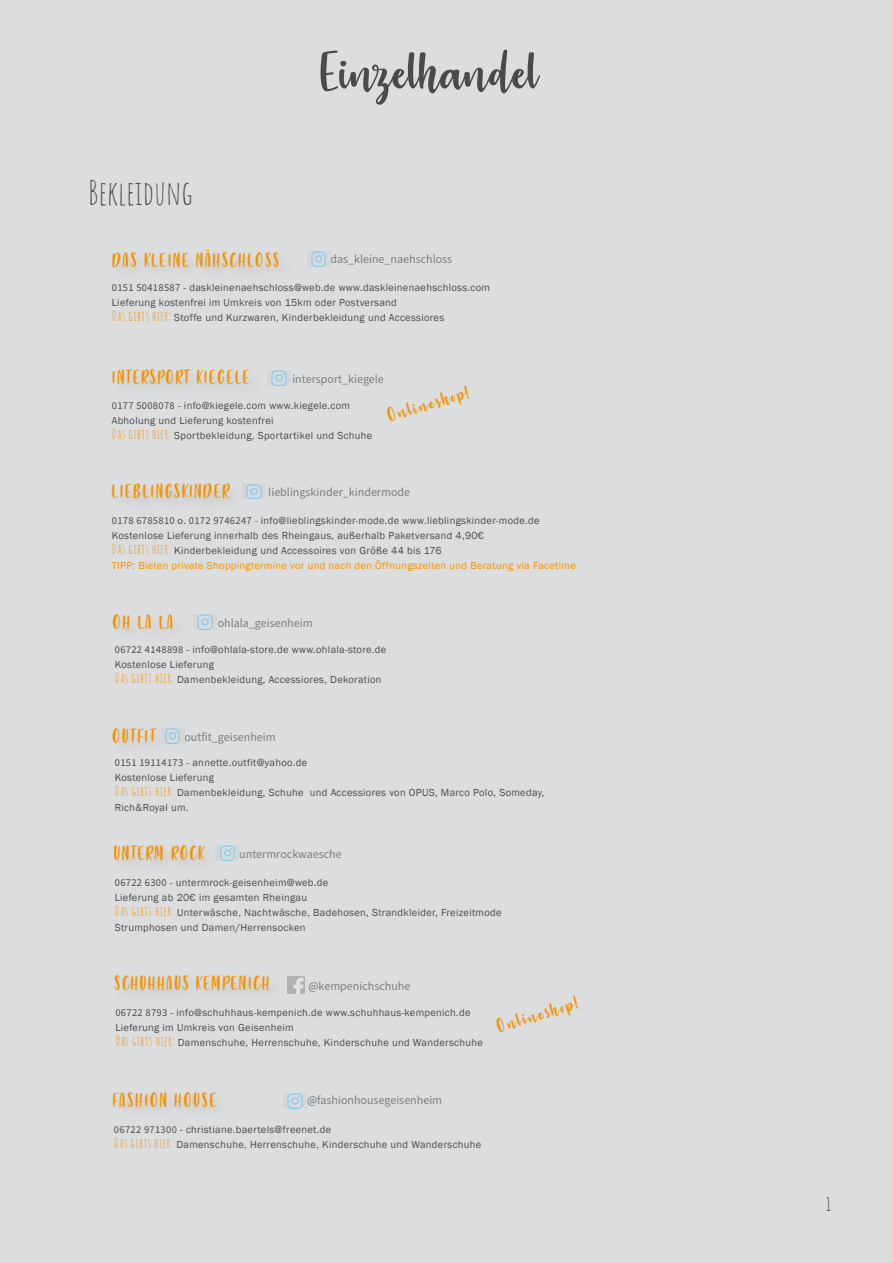
<style>
.page{position:relative;width:893px;height:1263px;background:#dcdddf}
.page>*{position:absolute;margin:0;border:0;box-sizing:border-box;transform-origin:0 0}
.t1{font:64.5px "Strawberry Blossom";color:#494a4b}
.t2{font:33px "Amatic SC";color:#494a4b}
.t3{font:22.5px "Strawberry Blossom";letter-spacing:.08em;color:#f39200}
.t4{font:18px "Amatic SC";color:#231f20}
.t5{font:12px "Source Sans Pro";color:#7c7e81}
.t6{font:10.5px/15px "Franklin Gothic";letter-spacing:.03em;color:#494a4b}
.t7{font:10.5px "Franklin Gothic";letter-spacing:.03em;color:#f39200}
.s1{font-family:"Source Sans Pro"}
.s2{font-family:"Amatic SC";font-size:13.5px;color:#f39200}
</style>
<div class="page">
<div style="left:109px;top:481px;width:135px;height:32px;background:#d8dadc"></div>
<div style="left:112px;top:972px;width:172px;height:32px;background:#d8dadc"></div>
<div style="left:307px;top:251px;width:23px;height:16px;background:#d5d7d7"></div>
<img style="left:311px;top:252px;width:15px;height:14px">
<svg style="left:271px;top:370px;width:16px;height:16px"></svg>
<img style="left:272px;top:371px;width:14px;height:14px">
<svg style="left:246px;top:486px;width:16px;height:11px"></svg>
<img style="left:247px;top:484px;width:14px;height:15px">
<div style="left:193px;top:614px;width:24px;height:15px;background:#d5d7d7"></div>
<img style="left:197px;top:614px;width:15px;height:15px">
<div style="left:161px;top:728px;width:23px;height:16px;background:#d5d7d7"></div>
<img style="left:165px;top:729px;width:15px;height:14px">
<div style="left:215px;top:845px;width:24px;height:16px;background:#d5d7d7"></div>
<img style="left:220px;top:846px;width:15px;height:14px">
<img style="left:287px;top:976px;width:17px;height:17px">
<svg style="left:287px;top:1095px;width:16px;height:14px"></svg>
<img style="left:288px;top:1093px;width:14px;height:15px">
<p class="t2" style="left:88px;top:169px;width:106px">Bekleidung</p>
<p class="t3" style="left:113px;top:249px;width:169px">DAS KLEINE NÄHSCHLOSS</p>
<p class="t1" style="left:320px;top:40px;width:220px">Einzelhandel</p>
<p class="t5" style="left:330px;top:251px;width:123px">das_kleine_naehschloss</p>
<p class="t6" style="left:112px;top:280px;width:380px"><span class="s1">0151 50418587</span> - daskleinenaehschloss@web.de www.daskleinenaehschloss.com</p>
<p class="t6" style="left:112px;top:295px;width:287px">Lieferung kostenfrei im Umkreis von 15km oder Postversand</p>
<p class="t6" style="left:112px;top:310px;width:334px"><span class="s2">Das gibts hier:</span> Stoffe und Kurzwaren, Kinderbekleidung und Accessiores</p>
<p class="t3" style="left:112px;top:366px;width:139px">INTERSPORT KIEGELE</p>
<p class="t5" style="left:292px;top:371px;width:93px">intersport_kiegele</p>
<p class="t3" style="left:385px;top:405px;width:85px;rotate:-17deg">Onlineshop!</p>
<p class="t6" style="left:112px;top:398px;width:240px"><span class="s1">0177 5008078</span> - info@kiegele.com www.kiegele.com</p>
<p class="t6" style="left:112px;top:413px;width:262px">Abholung und Lieferung kostenfrei<br><span class="s2">Das gibts hier:</span> Sportbekleidung, Sportartikel und Schuhe</p>
<p class="t3" style="left:112px;top:480px;width:119px">LIEBLINGSKINDER</p>
<p class="t5" style="left:268px;top:484px;width:143px">lieblingskinder_kindermode</p>
<p class="t6" style="left:112px;top:513px;width:429px"><span class="s1">0178 6785810 o. 0172 9746247</span> - info@lieblingskinder-mode.de www.lieblingskinder-mode.de</p>
<p class="t6" style="left:112px;top:528px;width:374px">Kostenlose Lieferung innerhalb des Rheingaus, außerhalb Paketversand 4,90€</p>
<p class="t6" style="left:112px;top:543px;width:331px"><span class="s2">Das gibts hier:</span> Kinderbekleidung und Accessoires von Größe 44 bis 176</p>
<p class="t7" style="left:112px;top:559px;width:465px">TIPP: Bieten private Shoppingtermine vor und nach den Öffnungszeiten und Beratung via Facetime</p>
<p class="t3" style="left:113px;top:611px;width:62px">OH LA LA</p>
<p class="t5" style="left:218px;top:615px;width:96px">ohlala_geisenheim</p>
<p class="t6" style="left:115px;top:642px;width:273px"><span class="s1">06722 4148898</span> - info@ohlala-store.de www.ohlala-store.de</p>
<p class="t6" style="left:115px;top:657px;width:101px">Kostenlose Lieferung</p>
<p class="t6" style="left:115px;top:672px;width:268px"><span class="s2">Das gibts hier:</span> Damenbekleidung, Accessiores, Dekoration</p>
<p class="t3" style="left:113px;top:725px;width:44px">OUTFIT</p>
<p class="t5" style="left:184px;top:729px;width:93px">outfit_geisenheim</p>
<p class="t6" style="left:115px;top:755px;width:194px"><span class="s1">0151 19114173</span> - annette.outfit@yahoo.de<br>Kostenlose Lieferung</p>
<p class="t6" style="left:115px;top:785px;width:431px"><span class="s2">Das gibts hier:</span> Damenbekleidung, Schuhe und Accessiores von OPUS, Marco Polo, Someday,<br>Rich&amp;Royal um.</p>
<p class="t3" style="left:114px;top:842px;width:91px">UNTERM ROCK</p>
<p class="t5" style="left:239px;top:846px;width:104px">untermrockwaesche</p>
<p class="t6" style="left:115px;top:876px;width:215px"><span class="s1">06722 6300</span> - untermrock-geisenheim@web.de</p>
<p class="t6" style="left:115px;top:891px;width:194px">Lieferung ab 20€ im gesamten Rheingau</p>
<p class="t6" style="left:115px;top:906px;width:388px"><span class="s2">Das gibts hier:</span> Unterwäsche, Nachtwäsche, Badehosen, Strandkleider, Freizeitmode</p>
<p class="t6" style="left:115px;top:921px;width:192px">Strumphosen und Damen/Herrensocken</p>
<p class="t3" style="left:115px;top:972px;width:156px">SCHUHHAUS KEMPENICH</p>
<p class="t5" style="left:308px;top:978px;width:103px">@kempenichschuhe</p>
<p class="t6" style="left:115px;top:1005px;width:357px"><span class="s1">06722 8793</span> - info@schuhhaus-kempenich.de www.schuhhaus-kempenich.de</p>
<p class="t6" style="left:115px;top:1020px;width:180px">Lieferung im Umkreis von Geisenheim</p>
<p class="t6" style="left:115px;top:1035px;width:369px"><span class="s2">Das gibts hier:</span> Damenschuhe, Herrenschuhe, Kinderschuhe und Wanderschuhe</p>
<p class="t3" style="left:494px;top:1016px;width:85px;rotate:-17deg">Onlineshop!</p>
<p class="t3" style="left:113px;top:1089px;width:105px">FASHION HOUSE</p>
<p class="t5" style="left:307px;top:1092px;width:137px">@fashionhousegeisenheim</p>
<p class="t6" style="left:114px;top:1122px;width:219px"><span class="s1">06722 971300</span> - christiane.baertels@freenet.de</p>
<p class="t6" style="left:114px;top:1137px;width:369px"><span class="s2">Das gibts hier:</span> Damenschuhe, Herrenschuhe, Kinderschuhe und Wanderschuhe</p>
<p class="t4" style="left:826px;top:1192px;width:6px">1</p>
</div>
